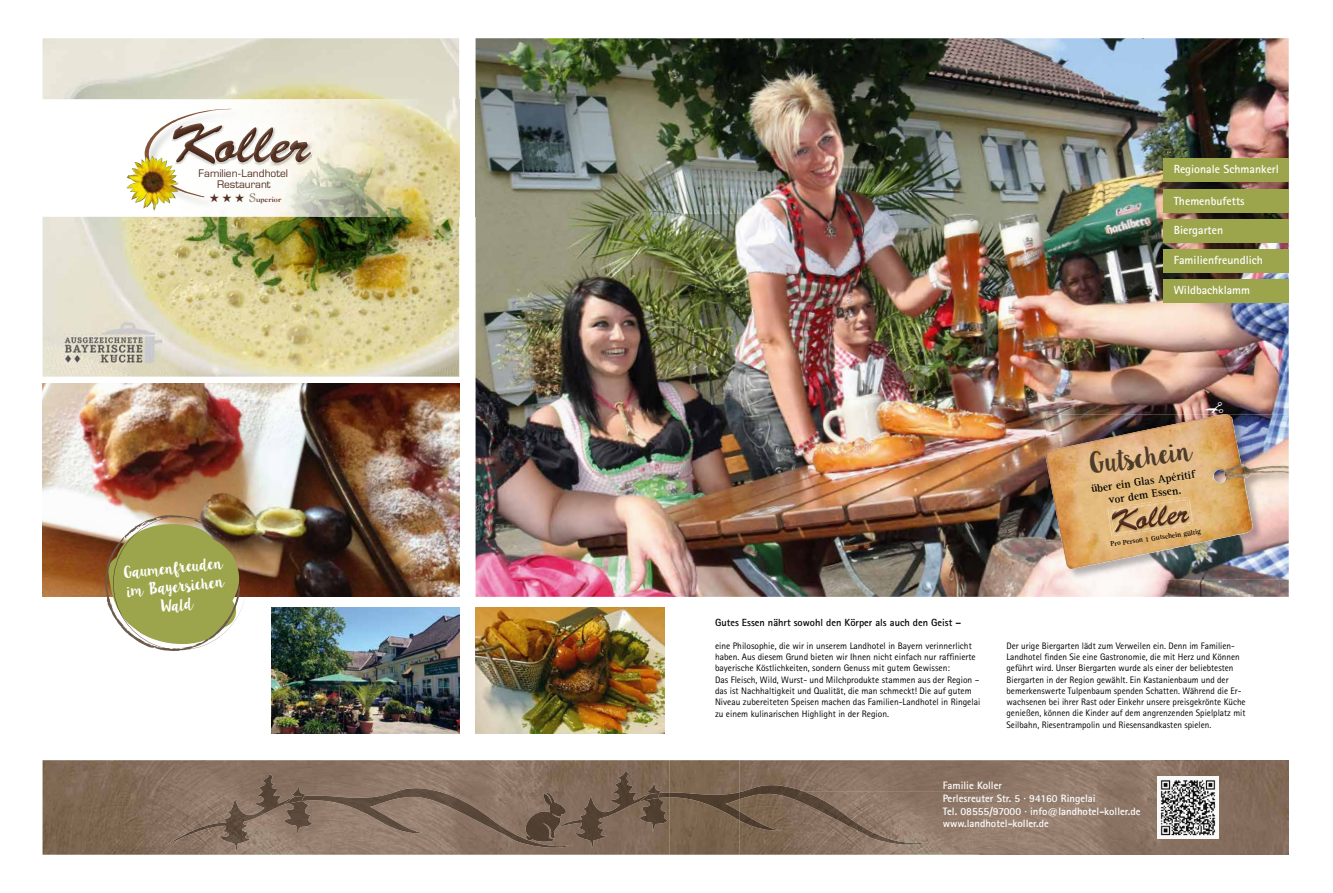
<style>
.page{position:relative;width:1333px;height:893px;background:#fff}
.page>*{position:absolute;margin:0;border:0;box-sizing:border-box;transform-origin:0 0}
.t1{font:24.2px "Lilly Belle";color:#4e3c2b}
.t2{font:13.8px/18.8px "Lilly Belle";color:#fff;text-align:center}
.t3{font:700 11.8px "Rotis Sans Serif";color:#fff}
.t4{font:700 11.1px/13.3px "Rotis Serif";color:#000;text-align:center}
.t5{font:700 10.7px/12.9px "Rotis Sans Serif";color:#fff}
.t6{font:700 10.4px "Rotis Sans Serif";color:#000}
.t7{font:10.2px/11.5px "Eurostile";color:#553123;text-align:center}
.t8{font:9.4px/11.3px "Rotis Sans Serif";color:#000}
.t9{font:7.2px "Caslon Three";color:#553123}
.t10{font:700 7.1px "Rotis Serif";color:#000}
.s1{font-family:"Caslon Openface BT";font-size:12px}
</style>
<div class="page">
<img style="left:475px;top:38px;width:813px;height:559px">
<img style="left:43px;top:38px;width:416px;height:339px">
<img style="left:43px;top:384px;width:416px;height:213px">
<img style="left:475px;top:99px;width:35px;height:118px">
<img style="left:320px;top:99px;width:139px;height:118px">
<img style="left:43px;top:99px;width:277px;height:30px">
<img style="left:285px;top:129px;width:35px;height:88px">
<img style="left:43px;top:129px;width:103px;height:88px">
<img style="left:215px;top:167px;width:70px;height:50px">
<img style="left:145px;top:208px;width:70px;height:9px">
<svg style="left:105px;top:515px;width:141px;height:136px"></svg>
<img style="left:475px;top:607px;width:189px;height:126px">
<img style="left:272px;top:607px;width:187px;height:126px">
<img style="left:43px;top:760px;width:1245px;height:95px">
<img style="left:232px;top:109px;width:9px;height:66px">
<img style="left:126px;top:156px;width:18px;height:32px">
<img style="left:232px;top:120px;width:81px;height:47px">
<img style="left:232px;top:124px;width:81px;height:40px">
<img style="left:144px;top:108px;width:88px;height:89px">
<img style="left:1157px;top:777px;width:61px;height:61px">
<img style="left:63px;top:321px;width:101px;height:42px">
<img style="left:1045px;top:414px;width:243px;height:166px">
<img style="left:1045px;top:414px;width:237px;height:155px">
<img style="left:1107px;top:497px;width:81px;height:37px">
<img style="left:1111px;top:499px;width:82px;height:37px">
<img style="left:1108px;top:499px;width:84px;height:35px">
<img style="left:1110px;top:500px;width:80px;height:33px">
<div style="left:1162px;top:158px;width:126px;height:23px;background:#9ca54b"></div>
<div style="left:1162px;top:189px;width:126px;height:24px;background:#9ca54b"></div>
<div style="left:1162px;top:219px;width:126px;height:24px;background:#9ca54b"></div>
<div style="left:1162px;top:249px;width:126px;height:23px;background:#9ca54b"></div>
<div style="left:1162px;top:279px;width:126px;height:23px;background:#9ca54b"></div>
<img style="left:524px;top:792px;width:35px;height:26px">
<img style="left:164px;top:774px;width:148px;height:77px">
<img style="left:293px;top:788px;width:197px;height:30px">
<img style="left:374px;top:818px;width:53px;height:16px">
<img style="left:471px;top:818px;width:88px;height:30px">
<img style="left:283px;top:796px;width:22px;height:9px">
<img style="left:559px;top:771px;width:108px;height:77px">
<svg style="left:657px;top:792px;width:12px;height:6px"></svg>
<img style="left:739px;top:785px;width:190px;height:60px">
<img style="left:669px;top:792px;width:70px;height:29px">
<img style="left:639px;top:793px;width:21px;height:9px">
<svg style="left:1204px;top:402px;width:19px;height:13px"></svg>
<p class="t7" style="left:199px;top:167px;width:91px">Familien-Landhotel<br>Restaurant</p>
<p class="t9" style="left:209px;top:195px;width:73px">★ ★ ★ <span class="s1">S</span>uperior</p>
<h2 class="t2" style="left:123px;top:563px;width:102px;rotate:-6deg">Gaumenfreuden im Bayersichen<br>Wald</h2>
<p class="t3" style="left:1173px;top:162px;width:107px">Regionale Schmankerl</p>
<p class="t3" style="left:1173px;top:193px;width:72px">Themenbufetts</p>
<p class="t3" style="left:1173px;top:223px;width:51px">Biergarten</p>
<p class="t3" style="left:1173px;top:253px;width:91px">Familienfreundlich</p>
<p class="t3" style="left:1173px;top:283px;width:78px">Wildbachklamm</p>
<h1 class="t1" style="left:1087px;top:446px;width:106px;rotate:-8deg">Gutschein</h1>
<p class="t4" style="left:1090px;top:482px;width:106px;rotate:-8deg">über ein Glas Apéritif vor dem Essen.</p>
<p class="t10" style="left:1109px;top:540px;width:93px;rotate:-8deg">Pro Person 1 Gutschein gültig</p>
<p class="t6" style="left:715px;top:616px;width:248px">Gutes Essen nährt sowohl den Körper als auch den Geist –</p>
<p class="t8" style="left:715px;top:640px;width:267px">eine Philosophie, die wir in unserem Landhotel in Bayern verinnerlicht haben. Aus diesem Grund bieten wir Ihnen nicht einfach nur raffinierte bayerische Köstlichkeiten, sondern Genuss mit gutem Gewissen:<br>Das Fleisch, Wild, Wurst- und Milchprodukte stammen aus der Region – das ist Nachhaltigkeit und Qualität, die man schmeckt! Die auf gutem Niveau zubereiteten Speisen machen das Familien-Landhotel in Ringelai zu einem kulinarischen Highlight in der Region.</p>
<p class="t8" style="left:1006px;top:640px;width:241px">Der urige Biergarten lädt zum Verweilen ein. Denn im Familien-Landhotel finden Sie eine Gastronomie, die mit Herz und Können geführt wird. Unser Biergarten wurde als einer der beliebtesten Biergarten in der Region gewählt. Ein Kastanienbaum und der bemerkenswerte Tulpenbaum spenden Schatten. Während die Er&shy;wachsenen bei ihrer Rast oder Einkehr unsere preisgekrönte Küche genießen, können die Kinder auf dem angrenzenden Spielplatz mit Seilbahn, Riesentrampolin und Riesensandkasten spielen.</p>
<p class="t5" style="left:942px;top:778px;width:199px">Familie Koller<br>Perlesreuter Str. 5 · 94160 Ringelai<br>Tel. 08555/97000 · info@landhotel-koller.de www.landhotel-koller.de</p>
</div>
